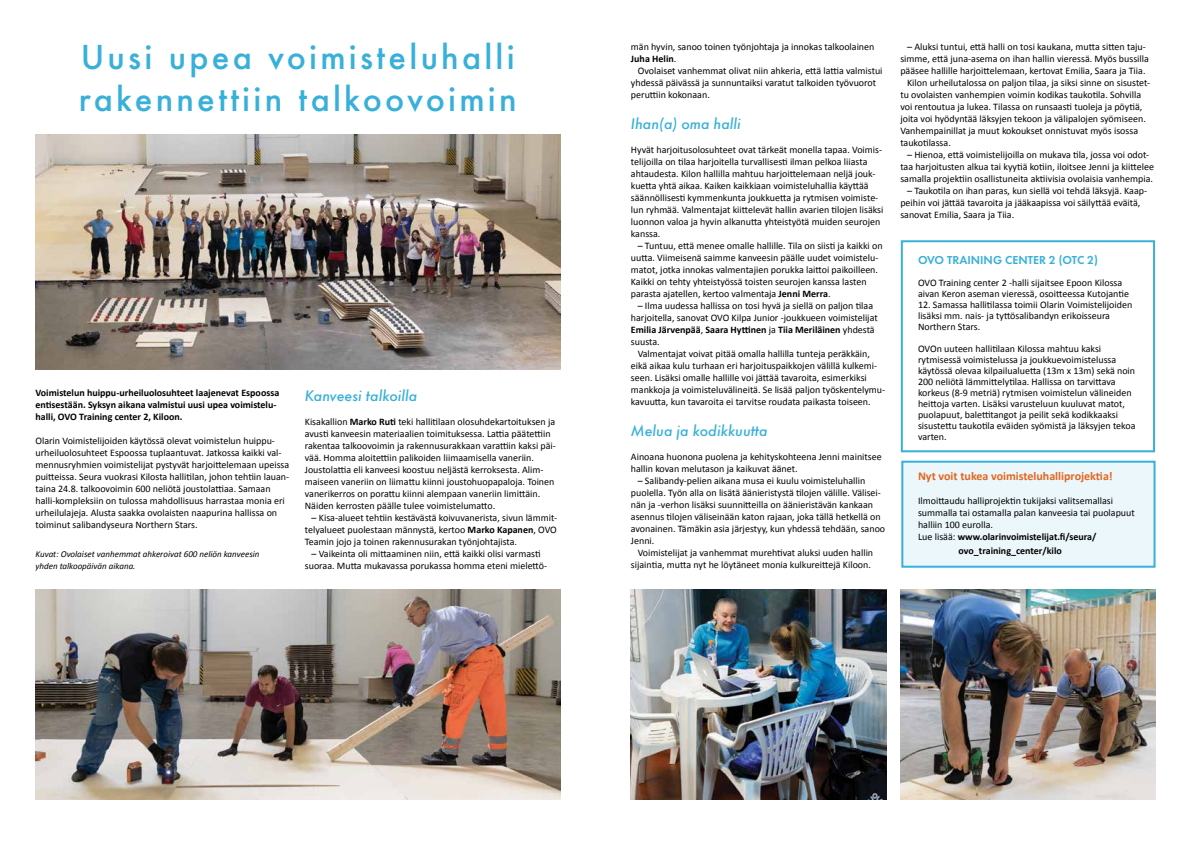
<style>
.page{position:relative;width:1191px;height:842px;background:#fff}
.page>*{position:absolute;margin:0;border:0;box-sizing:border-box;transform-origin:0 0}
.t1{font:500 32px/42px "Futura";letter-spacing:.1em;color:#38b0d9}
.t2{font:italic 500 16px "Futura T";color:#38b0d9}
.t3{font:700 12px "Calibri";color:#e4651f}
.t4{font:600 12px "Futura T";color:#38b0d9}
.t5{font:10px/12px "Calibri";color:#000}
.t6{font:700 10px/12px "Calibri";color:#000}
.t7{font:italic 9px/12px "Calibri";color:#000}
.s1{font-weight:700}
</style>
<div class="page">
<div style="left:902px;top:462px;width:252px;height:105px;background:#ebf7fb"></div>
<div style="left:901px;top:461px;width:254px;height:107px;border:2px solid #38b0d9"></div>
<img style="left:35px;top:590px;width:525px;height:209px">
<img style="left:35px;top:135px;width:525px;height:235px">
<div style="left:900px;top:240px;width:255px;height:212px;background:#fff;border:2px solid #38b0d9"></div>
<img style="left:900px;top:590px;width:255px;height:209px">
<img style="left:631px;top:590px;width:255px;height:209px">
<h1 class="t1" style="left:79px;top:36px;width:439px">Uusi upea voimisteluhalli rakennettiin talkoovoimin</h1>
<p class="t6" style="left:35px;top:386px;width:245px">Voimistelun huippu-urheiluolosuhteet laajenevat Espoossa entisestään. Syksyn aikana valmistui uusi upea voimistelu&shy;halli, OVO Training center 2, Kiloon.</p>
<p class="t5" style="left:35px;top:434px;width:255px">Olarin Voimistelijoiden käytössä olevat voimistelun huippu&shy;urheiluolosuhteet Espoossa tuplaantuvat. Jatkossa kaikki val&shy;mennusryhmien voimistelijat pystyvät harjoittelemaan upeissa puitteissa. Seura vuokrasi Kilosta hallitilan, johon tehtiin lauan&shy;taina 24.8. talkoovoimin 600 neliötä joustolattiaa. Samaan halli-kompleksiin on tulossa mahdollisuus harrastaa monia eri urheilulajeja. Alusta saakka ovolaisten naapurina hallissa on toiminut salibandyseura Northern Stars.</p>
<p class="t7" style="left:35px;top:548px;width:226px">Kuvat: Ovolaiset vanhemmat ahkeroivat 600 neliön kanveesin yhden talkoopäivän aikana.</p>
<h2 class="t2" style="left:305px;top:386px;width:114px">Kanveesi talkoilla</h2>
<p class="t5" style="left:305px;top:415px;width:253px">Kisakallion <span class="s1">Marko Ruti</span> teki hallitilaan olosuhdekartoituksen ja avusti kanveesin materiaalien toimituksessa. Lattia päätettiin rakentaa talkoovoimin ja rakennusurakkaan varattiin kaksi päi&shy;vää. Homma aloitettiin palikoiden liimaamisella vaneriin.<br>Joustolattia eli kanveesi koostuu neljästä kerroksesta. Alim&shy;maiseen vaneriin on liimattu kiinni joustohuopapaloja. Toinen vanerikerros on porattu kiinni alempaan vaneriin limittäin.<br>Näiden kerrosten päälle tulee voimistelumatto.</p>
<p class="t5" style="left:305px;top:511px;width:254px;text-align:justify;text-indent:7px">– Kisa-alueet tehtiin kestävästä koivuvanerista, sivun lämmit&shy;telyalueet puolestaan männystä, kertoo <span class="s1">Marko Kapanen</span>, OVO Teamin jojo ja toinen rakennusurakan työnjohtajista.</p>
<p class="t5" style="left:305px;top:547px;width:244px;text-align:center">– Vaikeinta oli mittaaminen niin, että kaikki olisi varmasti suoraa. Mutta mukavassa porukassa homma eteni mielettö-</p>
<p class="t5" style="left:631px;top:40px;width:245px">män hyvin, sanoo toinen työnjohtaja ja innokas talkoolainen<br><span class="s1">Juha Helin</span>.</p>
<p class="t5" style="left:631px;top:64px;width:253px;text-indent:7px">Ovolaiset vanhemmat olivat niin ahkeria, että lattia valmistui yhdessä päivässä ja sunnuntaiksi varatut talkoiden työvuorot peruttiin kokonaan.</p>
<h2 class="t2" style="left:631px;top:115px;width:111px">Ihan(a) oma halli</h2>
<p class="t5" style="left:631px;top:143px;width:254px">Hyvät harjoitusolosuhteet ovat tärkeät monella tapaa. Voimis&shy;telijoilla on tilaa harjoitella turvallisesti ilman pelkoa liiasta ahtaudesta. Kilon hallilla mahtuu harjoittelemaan neljä jouk&shy;kuetta yhtä aikaa. Kaiken kaikkiaan voimisteluhallia käyttää säännöllisesti kymmenkunta joukkuetta ja rytmisen voimiste&shy;lun ryhmää. Valmentajat kiittelevät hallin avarien tilojen lisäksi luonnon valoa ja hyvin alkanutta yhteistyötä muiden seurojen kanssa.</p>
<p class="t5" style="left:631px;top:239px;width:253px;text-indent:7px">– Tuntuu, että menee omalle hallille. Tila on siisti ja kaikki on uutta. Viimeisenä saimme kanveesin päälle uudet voimistelu&shy;matot, jotka innokas valmentajien porukka laittoi paikoilleen.<br>Kaikki on tehty yhteistyössä toisten seurojen kanssa lasten parasta ajatellen, kertoo valmentaja <span class="s1">Jenni Merra</span>.</p>
<p class="t5" style="left:631px;top:299px;width:248px;text-indent:7px">– Ilma uudessa hallissa on tosi hyvä ja siellä on paljon tilaa harjoitella, sanovat OVO Kilpa Junior -joukkueen voimistelijat <span class="s1">Emilia Järvenpää</span>, <span class="s1">Saara Hyttinen</span> ja <span class="s1">Tiia Meriläinen</span> yhdestä suusta.</p>
<p class="t5" style="left:631px;top:347px;width:256px;text-indent:7px">Valmentajat voivat pitää omalla hallilla tunteja peräkkäin, eikä aikaa kulu turhaan eri harjoituspaikkojen välillä kulkemi&shy;seen. Lisäksi omalle hallille voi jättää tavaroita, esimerkiksi mankkoja ja voimisteluvälineitä. Se lisää paljon työskentelymu&shy;kavuutta, kun tavaroita ei tarvitse roudata paikasta toiseen.</p>
<h2 class="t2" style="left:631px;top:422px;width:138px">Melua ja kodikkuutta</h2>
<p class="t5" style="left:631px;top:451px;width:252px">Ainoana huonona puolena ja kehityskohteena Jenni mainitsee hallin kovan melutason ja kaikuvat äänet.</p>
<p class="t5" style="left:631px;top:475px;width:256px;text-indent:7px">– Salibandy-pelien aikana musa ei kuulu voimisteluhallin puolella. Työn alla on lisätä äänieristystä tilojen välille. Välisei&shy;nän ja -verhon lisäksi suunnitteilla on äänieristävän kankaan asennus tilojen väliseinään katon rajaan, joka tällä hetkellä on avonainen. Tämäkin asia järjestyy, kun yhdessä tehdään, sanoo Jenni.</p>
<p class="t5" style="left:631px;top:547px;width:244px;text-align:right">Voimistelijat ja vanhemmat murehtivat aluksi uuden hallin sijaintia, mutta nyt he löytäneet monia kulkureittejä Kiloon.</p>
<p class="t5" style="left:907px;top:40px;width:240px">– Aluksi tuntui, että halli on tosi kaukana, mutta sitten taju-</p>
<p class="t5" style="left:900px;top:52px;width:250px">simme, että juna-asema on ihan hallin vieressä. Myös bussilla</p>
<p class="t5" style="left:900px;top:64px;width:247px">pääsee hallille harjoittelemaan, kertovat Emilia, Saara ja Tiia.</p>
<p class="t5" style="left:907px;top:76px;width:245px">Kilon urheilutalossa on paljon tilaa, ja siksi sinne on sisustet-</p>
<p class="t5" style="left:900px;top:88px;width:242px">tu ovolaisten vanhempien voimin kodikas taukotila. Sohvilla</p>
<p class="t5" style="left:900px;top:100px;width:243px">voi rentoutua ja lukea. Tilassa on runsaasti tuoleja ja pöytiä,</p>
<p class="t5" style="left:900px;top:112px;width:247px">joita voi hyödyntää läksyjen tekoon ja välipalojen syömiseen.</p>
<p class="t5" style="left:900px;top:124px;width:239px">Vanhempainillat ja muut kokoukset onnistuvat myös isossa</p>
<p class="t5" style="left:900px;top:136px;width:52px">taukotilassa.</p>
<p class="t5" style="left:900px;top:148px;width:255px;text-align:center">– Hienoa, että voimistelijoilla on mukava tila, jossa voi odot&shy;taa harjoitusten alkua tai kyytiä kotiin, iloitsee Jenni ja kiittelee samalla projektiin osallistuneita aktiivisia ovolaisia vanhempia.</p>
<p class="t5" style="left:900px;top:184px;width:248px;text-indent:7px">– Taukotila on ihan paras, kun siellä voi tehdä läksyjä. Kaap&shy;peihin voi jättää tavaroita ja jääkaapissa voi säilyttää eväitä, sanovat Emilia, Saara ja Tiia.</p>
<p class="t4" style="left:918px;top:252px;width:181px">OVO TRAINING CENTER 2 (OTC 2)</p>
<p class="t5" style="left:918px;top:276px;width:212px;line-height:11px">OVO Training center 2 -halli sijaitsee Epoon Kilossa aivan Keron aseman vieressä, osoitteessa Kutojantie</p>
<p class="t5" style="left:918px;top:298px;width:216px;line-height:11px">12. Samassa hallitilassa toimii Olarin Voimistelijoiden lisäksi mm. nais- ja tyttösalibandyn erikoisseura<br>Northern Stars.</p>
<p class="t5" style="left:918px;top:342px;width:219px;line-height:11px">OVOn uuteen hallitilaan Kilossa mahtuu kaksi rytmisessä voimistelussa ja joukkuevoimistelussa käytössä olevaa kilpailualuetta (13m x 13m) sekä noin 200 neliötä lämmittelytilaa. Hallissa on tarvittava korkeus (8-9 metriä) rytmisen voimistelun välineiden heittoja varten. Lisäksi varusteluun kuuluvat matot, puolapuut, balettitangot ja peilit sekä kodikkaaksi sisustettu taukotila eväiden syömistä ja läksyjen tekoa varten.</p>
<p class="t3" style="left:918px;top:468px;width:196px">Nyt voit tukea voimisteluhalliprojektia!</p>
<p class="t5" style="left:918px;top:494px;width:218px">Ilmoittaudu halliprojektin tukijaksi valitsemallasi summalla tai ostamalla palan kanveesia tai puolapuut halliin 100 eurolla.<br>Lue lisää: <span class="s1">www.olarinvoimistelijat.fi/seura/</span></p>
<p class="t6" style="left:958px;top:544px;width:105px">ovo_training_center/kilo</p>
</div>
